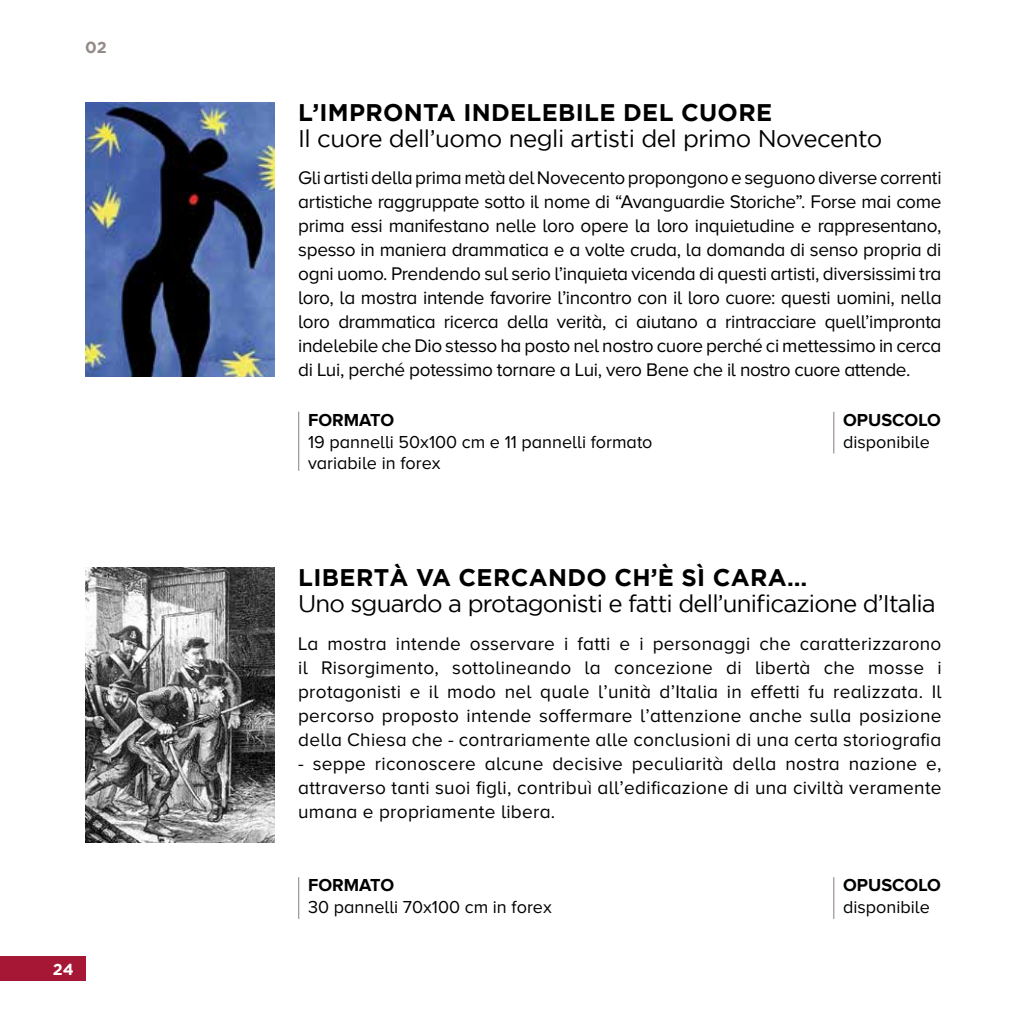
<style>
.page{position:relative;width:1021px;height:1021px;background:#fff}
.page>*{position:absolute;margin:0;border:0;box-sizing:border-box;transform-origin:0 0}
.t1{font:24px "Gotham";letter-spacing:-.035em;color:#000}
.t2{font:700 24px "Gotham";letter-spacing:.015em;color:#000}
.t3{font:19px/24px "Proxima Nova A";letter-spacing:.015em;color:#000;text-align:justify}
.t4{font:18px/21.6px "Proxima Nova A";color:#000}
.t5{font:700 18px "Proxima Nova A";color:#000}
.t6{font:700 16px "Gotham";color:#948b89}
.t7{font:700 16px "Gotham";color:#fff}
</style>
<div class="page">
<div style="left:0;top:956px;width:85px;height:24px;background:#a51735"></div>
<img style="left:85px;top:567px;width:190px;height:275px">
<hr style="left:833px;top:877px;width:1px;height:41px;background:#938988">
<hr style="left:298px;top:877px;width:1px;height:41px;background:#938988">
<img style="left:85px;top:102px;width:190px;height:275px">
<hr style="left:833px;top:412px;width:1px;height:41px;background:#938988">
<hr style="left:298px;top:412px;width:1px;height:59px;background:#938988">
<p class="t6" style="left:85px;top:38px;width:23px">02</p>
<p class="t7" style="left:53px;top:960px;width:22px">24</p>
<p class="t2" style="left:298px;top:99px;width:475px">L’IMPRONTA INDELEBILE DEL CUORE</p>
<p class="t1" style="left:298px;top:125px;width:586px">Il cuore dell’uomo negli artisti del primo Novecento</p>
<p class="t3" style="left:298px;top:166px;width:645px">Gli artisti della prima metà del Novecento propongono e seguono diverse correnti artistiche raggruppate sotto il nome di “Avanguardie Storiche”. Forse mai come prima essi manifestano nelle loro opere la loro inquietudine e rappresentano, spesso in maniera drammatica e a volte cruda, la domanda di senso propria di ogni uomo. Prendendo sul serio l’inquieta vicenda di questi artisti, diversissimi tra loro, la mostra intende favorire l’incontro con il loro cuore: questi uomini, nella loro drammatica ricerca della verità, ci aiutano a rintracciare quell’impronta indelebile che Dio stesso ha posto nel nostro cuore perché ci mettessimo in cerca di Lui, perché potessimo tornare a Lui, vero Bene che il nostro cuore attende.</p>
<p class="t5" style="left:308px;top:410px;width:87px">FORMATO</p>
<p class="t4" style="left:308px;top:430px;width:346px">19 pannelli 50x100 cm e 11 pannelli formato variabile in forex</p>
<p class="t5" style="left:843px;top:410px;width:99px">OPUSCOLO</p>
<p class="t4" style="left:843px;top:430px;width:88px">disponibile</p>
<p class="t2" style="left:298px;top:564px;width:510px">LIBERTÀ VA CERCANDO CH’È SÌ CARA…</p>
<p class="t1" style="left:298px;top:590px;width:639px">Uno sguardo a protagonisti e fatti dell’unificazione d’Italia</p>
<p class="t3" style="left:298px;top:631px;width:645px">La mostra intende osservare i fatti e i personaggi che caratterizzarono il Risorgimento, sottolineando la concezione di libertà che mosse i protagonisti e il modo nel quale l’unità d’Italia in effetti fu realizzata. Il percorso proposto intende soffermare l’attenzione anche sulla posizione della Chiesa che - contrariamente alle conclusioni di una certa storiografia</p>
<p class="t3" style="left:298px;top:751px;width:645px">- seppe riconoscere alcune decisive peculiarità della nostra nazione e, attraverso tanti suoi figli, contribuì all’edificazione di una civiltà veramente umana e propriamente libera.</p>
<p class="t5" style="left:308px;top:875px;width:87px">FORMATO</p>
<p class="t4" style="left:308px;top:896px;width:245px">30 pannelli 70x100 cm in forex</p>
<p class="t5" style="left:843px;top:875px;width:99px">OPUSCOLO</p>
<p class="t4" style="left:843px;top:896px;width:88px">disponibile</p>
</div>
